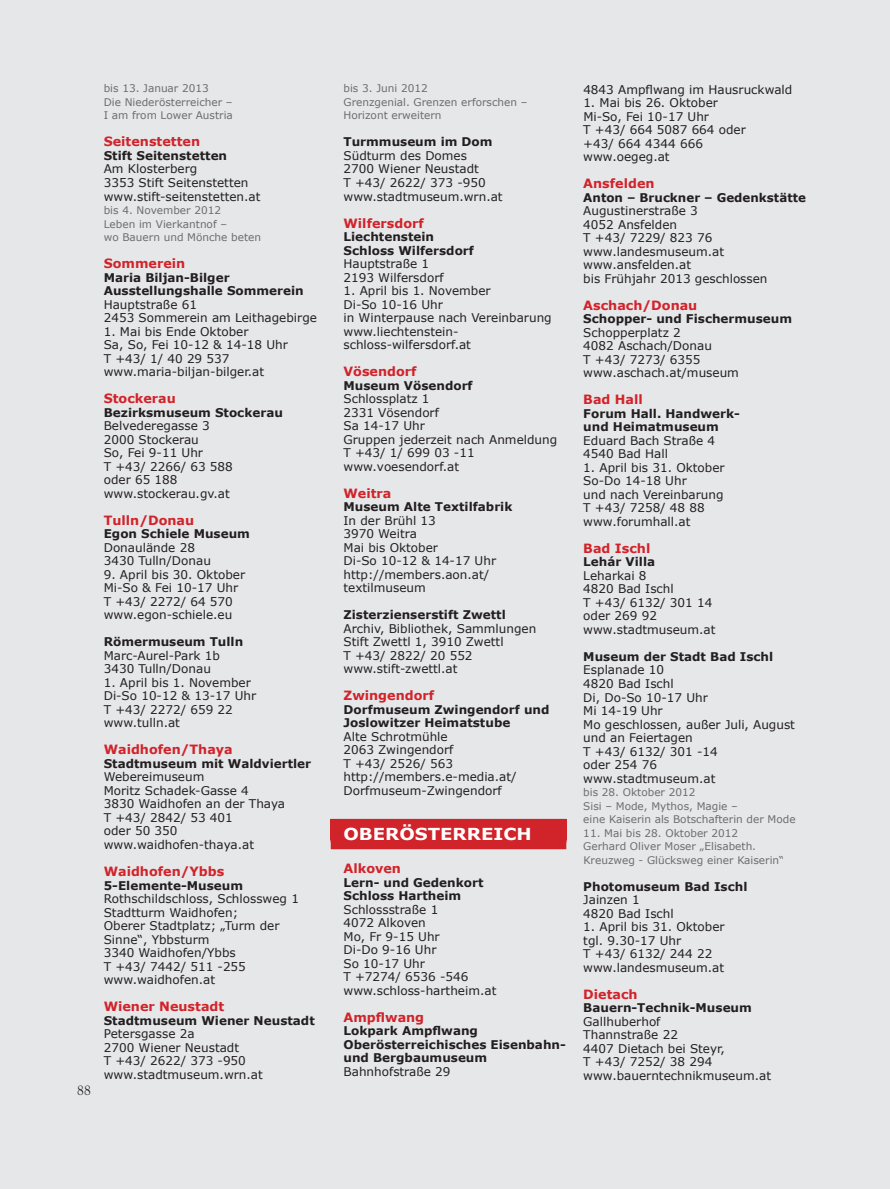
<style>
.page{position:relative;width:890px;height:1189px;background:#fff}
.page>*{position:absolute;margin:0;border:0;box-sizing:border-box;transform-origin:0 0}
.t1{font:700 16.5px "Verdana";color:#fff;scale:1.1 1}
.t2{font:13.5px "Goudy";color:#231f20}
.t3{font:700 12.75px "Verdana";color:#d1232a}
.t4{font:12px/13.5px "Verdana";color:#231f20}
.t5{font:700 12px/13.5px "Verdana";color:#231f20}
.t6{font:10.5px/13.5px "Verdana";color:#6c6d70}
</style>
<div class="page">
<div style="left:0;top:0;width:889px;height:1188px;background:#e6e7e9"></div>
<div style="left:330px;top:818px;width:236px;height:12px;background:#e1d1d3"></div>
<div style="left:330px;top:819px;width:236px;height:12px;background:#d1232a"></div>
<div style="left:330px;top:828px;width:236px;height:12px;background:#d1232a"></div>
<div style="left:330px;top:840px;width:236px;height:9px;background:#d1232a"></div>
<p class="t2" style="left:77px;top:1081px;width:15px">88</p>
<p class="t6" style="left:104px;top:81px;width:131px">bis 13. Januar 2013<br>Die Niederösterreicher –<br>I am from Lower Austria</p>
<p class="t3" style="left:104px;top:134px;width:98px">Seitenstetten</p>
<p class="t5" style="left:104px;top:148px;width:125px">Stift Seitenstetten</p>
<p class="t4" style="left:104px;top:162px;width:158px">Am Klosterberg<br>3353 Stift Seitenstetten www.stift-seitenstetten.at</p>
<p class="t6" style="left:104px;top:203px;width:159px">bis 4. November 2012<br>Leben im Vierkantnof –<br>wo Bauern und Mönche beten</p>
<p class="t3" style="left:104px;top:255px;width:83px">Sommerein</p>
<p class="t5" style="left:104px;top:270px;width:201px">Maria Biljan-Bilger<br>Ausstellungshalle Sommerein</p>
<p class="t4" style="left:104px;top:297px;width:215px">Hauptstraße 61<br>2453 Sommerein am Leithagebirge</p>
<p class="t4" style="left:104px;top:324px;width:186px">1. Mai bis Ende Oktober<br>Sa, So, Fei 10-12 &amp; 14-18 Uhr<br>T +43/ 1/ 40 29 537 www.maria-biljan-bilger.at</p>
<p class="t3" style="left:104px;top:390px;width:74px">Stockerau</p>
<p class="t5" style="left:104px;top:405px;width:181px">Bezirksmuseum Stockerau</p>
<p class="t4" style="left:104px;top:418px;width:130px">Belvederegasse 3<br>2000 Stockerau<br>So, Fei 9-11 Uhr<br>T +43/ 2266/ 63 588 oder 65 188 www.stockerau.gv.at</p>
<p class="t3" style="left:104px;top:512px;width:92px">Tulln/Donau</p>
<p class="t5" style="left:104px;top:526px;width:148px">Egon Schiele Museum</p>
<p class="t4" style="left:104px;top:540px;width:109px">Donaulände 28<br>3430 Tulln/Donau</p>
<p class="t4" style="left:104px;top:567px;width:143px">9. April bis 30. Oktober<br>Mi-So &amp; Fei 10-17 Uhr<br>T +43/ 2272/ 64 570 www.egon-schiele.eu</p>
<p class="t5" style="left:104px;top:634px;width:141px">Römermuseum Tulln</p>
<p class="t4" style="left:104px;top:648px;width:118px">Marc-Aurel-Park 1b<br>3430 Tulln/Donau</p>
<p class="t4" style="left:104px;top:675px;width:154px">1. April bis 1. November<br>Di-So 10-12 &amp; 13-17 Uhr<br>T +43/ 2272/ 659 22 www.tulln.at</p>
<p class="t3" style="left:104px;top:741px;width:130px">Waidhofen/Thaya</p>
<p class="t5" style="left:104px;top:756px;width:209px">Stadtmuseum mit Waldviertler</p>
<p class="t4" style="left:104px;top:769px;width:183px">Webereimuseum<br>Moritz Schadek-Gasse 4<br>3830 Waidhofen an der Thaya<br>T +43/ 2842/ 53 401<br>oder 50 350 www.waidhofen-thaya.at</p>
<p class="t3" style="left:104px;top:863px;width:122px">Waidhofen/Ybbs</p>
<p class="t5" style="left:104px;top:877px;width:141px">5-Elemente-Museum</p>
<p class="t4" style="left:104px;top:891px;width:197px">Rothschildschloss, Schlossweg 1<br>Stadtturm Waidhofen;<br>Oberer Stadtplatz; „Turm der<br>Sinne“, Ybbsturm<br>3340 Waidhofen/Ybbs<br>T +43/ 7442/ 511 -255 www.waidhofen.at</p>
<p class="t3" style="left:104px;top:998px;width:122px">Wiener Neustadt</p>
<p class="t5" style="left:104px;top:1012px;width:212px">Stadtmuseum Wiener Neustadt</p>
<p class="t4" style="left:104px;top:1026px;width:160px">Petersgasse 2a<br>2700 Wiener Neustadt<br>T +43/ 2622/ 373 -950 www.stadtmuseum.wrn.at</p>
<p class="t6" style="left:343px;top:81px;width:185px">bis 3. Juni 2012<br>Grenzgenial. Grenzen erforschen –<br>Horizont erweitern</p>
<p class="t5" style="left:343px;top:135px;width:150px">Turmmuseum im Dom</p>
<p class="t4" style="left:343px;top:148px;width:160px">Südturm des Domes<br>2700 Wiener Neustadt<br>T +43/ 2622/ 373 -950 www.stadtmuseum.wrn.at</p>
<p class="t3" style="left:343px;top:215px;width:82px">Wilfersdorf</p>
<p class="t5" style="left:343px;top:229px;width:132px">Liechtenstein<br>Schloss Wilfersdorf</p>
<p class="t4" style="left:343px;top:256px;width:102px">Hauptstraße 1<br>2193 Wilfersdorf</p>
<p class="t4" style="left:343px;top:283px;width:210px">1. April bis 1. November<br>Di-So 10-16 Uhr<br>in Winterpause nach Vereinbarung www.liechtenstein&shy;schloss-wilfersdorf.at</p>
<p class="t3" style="left:343px;top:363px;width:75px">Vösendorf</p>
<p class="t5" style="left:343px;top:378px;width:131px">Museum Vösendorf</p>
<p class="t4" style="left:343px;top:391px;width:215px">Schlossplatz 1<br>2331 Vösendorf<br>Sa 14-17 Uhr<br>Gruppen jederzeit nach Anmeldung<br>T +43/ 1/ 699 03 -11 www.voesendorf.at</p>
<p class="t3" style="left:343px;top:485px;width:49px">Weitra</p>
<p class="t5" style="left:343px;top:499px;width:170px">Museum Alte Textilfabrik</p>
<p class="t4" style="left:343px;top:513px;width:154px">In der Brühl 13<br>3970 Weitra<br>Mai bis Oktober<br>Di-So 10-12 &amp; 14-17 Uhr http://members.aon.at/ textilmuseum</p>
<p class="t5" style="left:343px;top:607px;width:164px">Zisterzienserstift Zwettl</p>
<p class="t4" style="left:343px;top:621px;width:194px">Archiv, Bibliothek, Sammlungen<br>Stift Zwettl 1, 3910 Zwettl<br>T +43/ 2822/ 20 552 www.stift-zwettl.at</p>
<p class="t3" style="left:343px;top:687px;width:92px">Zwingendorf</p>
<p class="t5" style="left:343px;top:702px;width:207px">Dorfmuseum Zwingendorf und<br>Joslowitzer Heimatstube</p>
<p class="t4" style="left:343px;top:729px;width:174px">Alte Schrotmühle<br>2063 Zwingendorf<br>T +43/ 2526/ 563 http://members.e-media.at/<br>Dorfmuseum-Zwingendorf</p>
<h1 class="t1" style="left:343px;top:823px;width:172px">OBERÖSTERREICH</h1>
<p class="t3" style="left:343px;top:860px;width:59px">Alkoven</p>
<p class="t5" style="left:343px;top:875px;width:141px">Lern- und Gedenkort<br>Schloss Hartheim</p>
<p class="t4" style="left:343px;top:902px;width:154px">Schlossstraße 1<br>4072 Alkoven<br>Mo, Fr 9-15 Uhr<br>Di-Do 9-16 Uhr<br>So 10-17 Uhr<br>T +7274/ 6536 -546 www.schloss-hartheim.at</p>
<p class="t3" style="left:343px;top:1008px;width:82px">Ampflwang</p>
<p class="t5" style="left:343px;top:1023px;width:224px">Lokpark Ampflwang<br>Oberösterreichisches Eisenbahn&shy;und Bergbaumuseum</p>
<p class="t4" style="left:343px;top:1064px;width:108px">Bahnhofstraße 29</p>
<p class="t4" style="left:583px;top:82px;width:210px">4843 Ampflwang im Hausruckwald</p>
<p class="t4" style="left:583px;top:95px;width:164px">1. Mai bis 26. Oktober<br>Mi-So, Fei 10-17 Uhr<br>T +43/ 664 5087 664 oder +43/ 664 4344 666 www.oegeg.at</p>
<p class="t3" style="left:583px;top:175px;width:73px">Ansfelden</p>
<p class="t5" style="left:583px;top:190px;width:224px">Anton – Bruckner – Gedenkstätte</p>
<p class="t4" style="left:583px;top:203px;width:186px">Augustinerstraße 3<br>4052 Ansfelden<br>T +43/ 7229/ 823 76 www.landesmuseum.at www.ansfelden.at<br>bis Frühjahr 2013 geschlossen</p>
<p class="t3" style="left:583px;top:297px;width:115px">Aschach/Donau</p>
<p class="t5" style="left:583px;top:312px;width:210px">Schopper- und Fischermuseum</p>
<p class="t4" style="left:583px;top:325px;width:157px">Schopperplatz 2<br>4082 Aschach/Donau<br>T +43/ 7273/ 6355 www.aschach.at/museum</p>
<p class="t3" style="left:583px;top:391px;width:61px">Bad Hall</p>
<p class="t5" style="left:583px;top:406px;width:158px">Forum Hall. Handwerk&shy;und Heimatmuseum</p>
<p class="t4" style="left:583px;top:433px;width:133px">Eduard Bach Straße 4<br>4540 Bad Hall</p>
<p class="t4" style="left:583px;top:460px;width:143px">1. April bis 31. Oktober<br>So-Do 14-18 Uhr<br>und nach Vereinbarung<br>T +43/ 7258/ 48 88 www.forumhall.at</p>
<p class="t3" style="left:583px;top:540px;width:68px">Bad Ischl</p>
<p class="t5" style="left:583px;top:555px;width:73px">Lehár Villa</p>
<p class="t4" style="left:583px;top:568px;width:134px">Leharkai 8<br>4820 Bad Ischl<br>T +43/ 6132/ 301 14 oder 269 92 www.stadtmuseum.at</p>
<p class="t5" style="left:583px;top:649px;width:191px">Museum der Stadt Bad Ischl</p>
<p class="t4" style="left:583px;top:662px;width:213px">Esplanade 10<br>4820 Bad Ischl<br>Di, Do-So 10-17 Uhr<br>Mi 14-19 Uhr<br>Mo geschlossen, außer Juli, August und an Feiertagen<br>T +43/ 6132/ 301 -14<br>oder 254 76<br>www.stadtmuseum.at</p>
<p class="t6" style="left:583px;top:785px;width:214px">bis 28. Oktober 2012<br>Sisi – Mode, Mythos, Magie –<br>eine Kaiserin als Botschafterin der Mode</p>
<p class="t6" style="left:583px;top:825px;width:202px">11. Mai bis 28. Oktober 2012<br>Gerhard Oliver Moser „Elisabeth.<br>Kreuzweg - Glücksweg einer Kaiserin“</p>
<p class="t5" style="left:583px;top:879px;width:165px">Photomuseum Bad Ischl</p>
<p class="t4" style="left:583px;top:892px;width:92px">Jainzen 1<br>4820 Bad Ischl</p>
<p class="t4" style="left:583px;top:919px;width:143px">1. April bis 31. Oktober tgl. 9.30-17 Uhr<br>T +43/ 6132/ 244 22 www.landesmuseum.at</p>
<p class="t3" style="left:583px;top:985px;width:56px">Dietach</p>
<p class="t5" style="left:583px;top:1000px;width:170px">Bauern-Technik-Museum</p>
<p class="t4" style="left:583px;top:1013px;width:189px">Gallhuberhof<br>Thannstraße 22<br>4407 Dietach bei Steyr,<br>T +43/ 7252/ 38 294 www.bauerntechnikmuseum.at</p>
</div>
